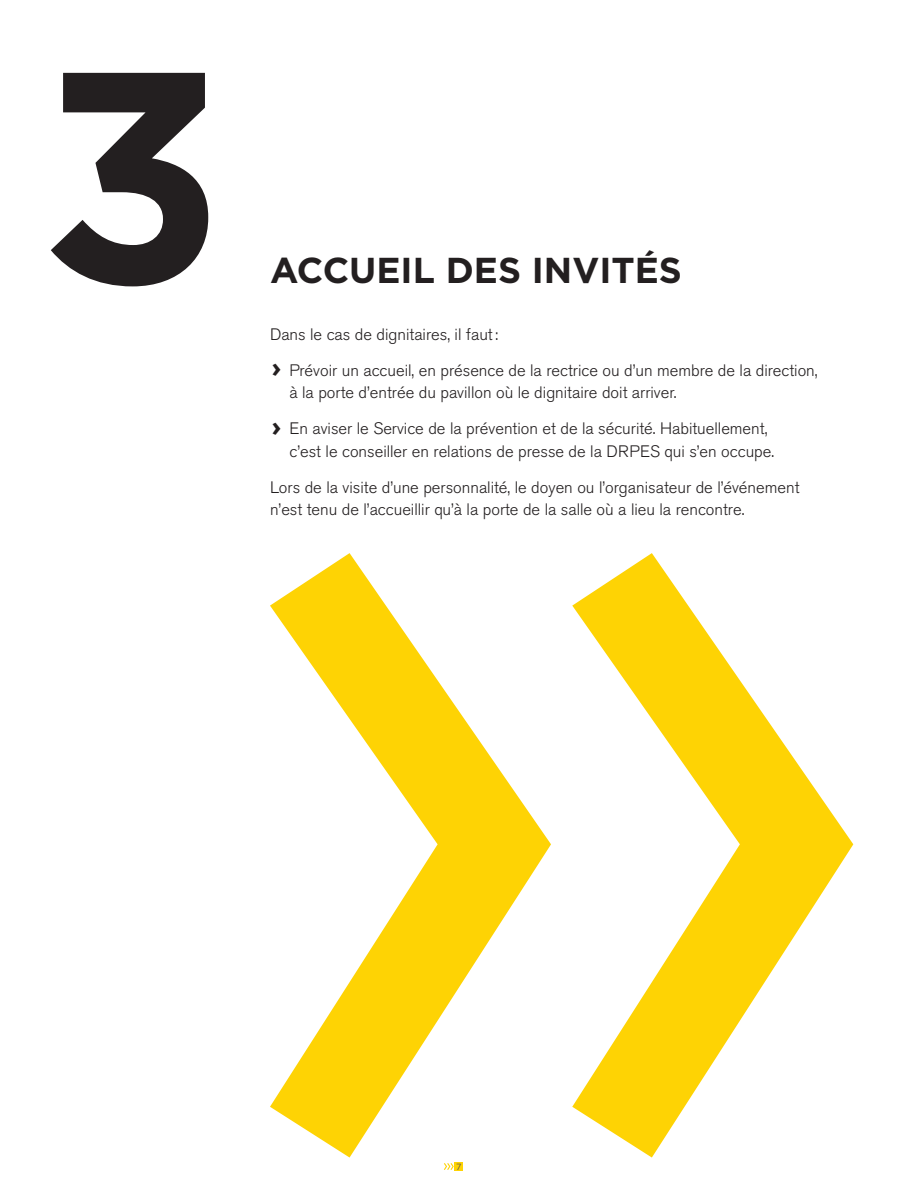
<style>
.page{position:relative;width:918px;height:1188px;background:#fff}
.page>*{position:absolute;margin:0;border:0;box-sizing:border-box;transform-origin:0 0}
.Chapitre{font:700 300px "Gotham";color:#231f20}
.Heading_1_copy_2{font:700 36px "Gotham";color:#231f20}
.t1{font:300 16.5px/22.5px "Akzidenz Grotesk BE";color:#231f20}
.t2{font:9px "Gotham";color:#57585a}
.s1{font-family:"Gotham";font-weight:700;font-size:27px}
</style>
<div class="page">
<div style="left:455px;top:1162px;width:8px;height:9px;background:#fed304"></div>
<svg style="left:444px;top:1163px;width:10px;height:7px"></svg>
<svg style="left:572px;top:553px;width:281px;height:605px"></svg>
<svg style="left:270px;top:553px;width:281px;height:605px"></svg>
<p class="Chapitre" style="left:39px;top:-22px;width:188px">3</p>
<p class="Heading_1_copy_2" style="left:270px;top:247px;width:413px">ACCUEIL DES INVITÉS</p>
<p class="t1" style="left:270px;top:323px;width:230px">Dans le cas de dignitaires, il faut:</p>
<p class="t1" style="left:290px;top:359px;width:530px;text-indent:-18px"><span class="s1">›</span> Prévoir un accueil, en présence de la rectrice ou d’un membre de la direction, à la porte d’entrée du pavillon où le dignitaire doit arriver.</p>
<p class="t1" style="left:290px;top:418px;width:486px;text-indent:-18px"><span class="s1">›</span> En aviser le Service de la prévention et de la sécurité. Habituellement, c’est le conseiller en relations de presse de la DRPES qui s’en occupe.</p>
<p class="t1" style="left:270px;top:476px;width:531px">Lors de la visite d’une personnalité, le doyen ou l’organisateur de l’événement n’est tenu de l’accueillir qu’à la porte de la salle où a lieu la rencontre.</p>
<p class="t2" style="left:456px;top:1161px;width:7px">7</p>
</div>
